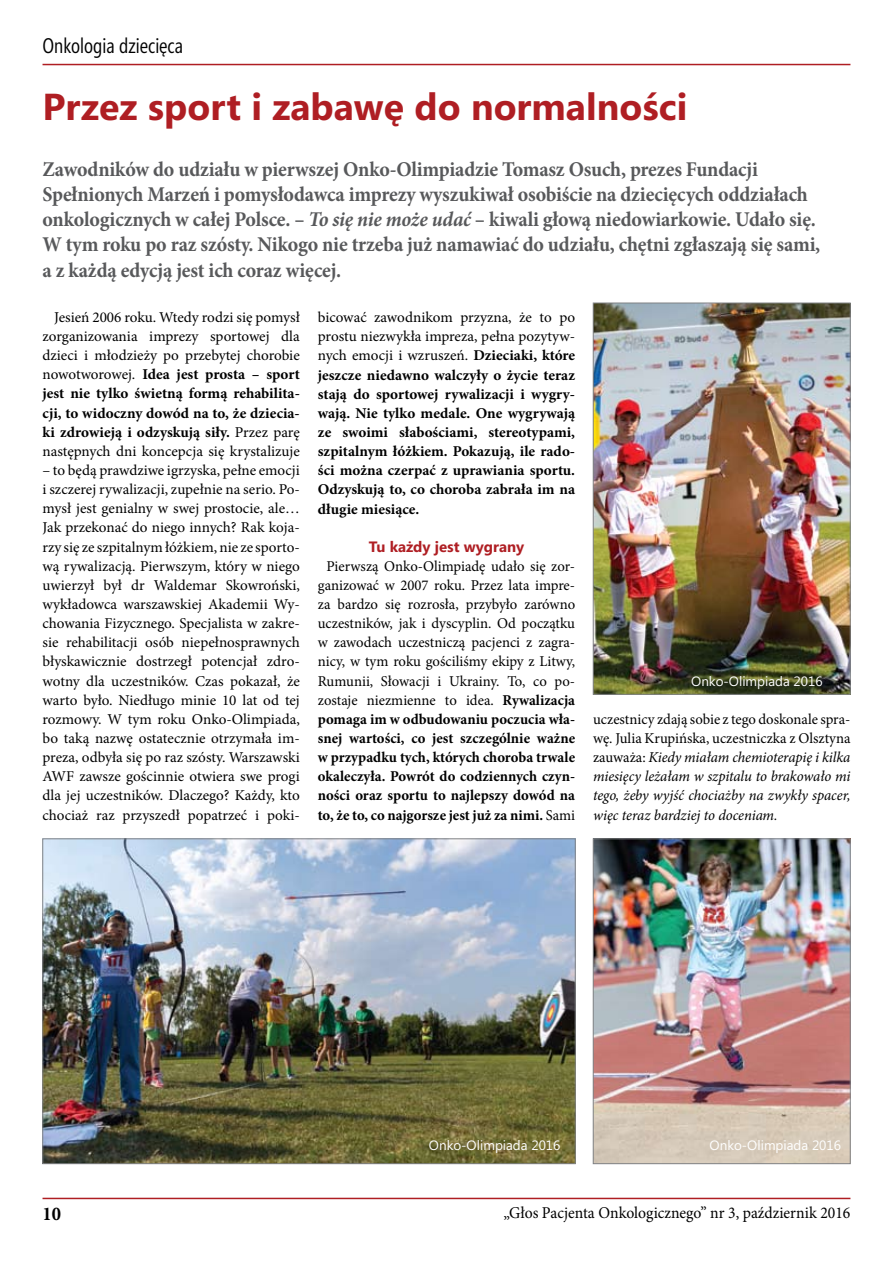
<style>
.page{position:relative;width:893px;height:1263px;background:#fff}
.page>*{position:absolute;margin:0;border:0;box-sizing:border-box;transform-origin:0 0}
.t1{font:700 37.5px "Segoe";color:#af1e23}
.t2{font:700 21px/25.2px "Minion Pro";letter-spacing:-.01em;color:#58595b;scale:.95 1}
.t3{font:21px "Segoe Condensed";color:#000;scale:.95 1}
.t4{font:700 19.5px "Minion Pro";color:#000;scale:.95 1}
.t5{font:16.5px "Minion Pro";color:#000;scale:.95 1}
.t6{font:15px/19.2px "Minion Pro";color:#000;text-align:justify}
.t7{font:700 15px/19.2px "Minion Pro";color:#000;text-align:justify}
.t8{font:italic 15px/19.2px "Minion Pro";letter-spacing:-.005em;color:#000;text-align:justify}
.t9{font:700 15px "Segoe";color:#af1e23}
.t10{font:13.5px "Segoe";color:#fff}
.s1{font-style:italic}
.s2{font-weight:700}
.s3{font-weight:400}
.s4{font-style:normal}
</style>
<div class="page">
<hr style="left:43px;top:64px;width:807px;height:1px;background:#af1e23">
<hr style="left:43px;top:1198px;width:807px;height:1px;background:#af1e23">
<img style="left:595px;top:305px;width:253px;height:387px">
<div style="left:593px;top:303px;width:257px;height:391px;border:1px solid #808285"></div>
<img style="left:595px;top:841px;width:253px;height:321px">
<div style="left:593px;top:839px;width:257px;height:325px;border:1px solid #808285"></div>
<img style="left:45px;top:841px;width:528px;height:321px">
<h2 class="t3" style="left:43px;top:33px;width:149px">Onkologia dziecięca</h2>
<h1 class="t1" style="left:43px;top:81px;width:647px">Przez sport i zabawę do normalności</h1>
<p class="t2" style="left:43px;top:156px;width:820px">Zawodników do udziału w pierwszej Onko-Olimpiadzie Tomasz Osuch, prezes Fundacji Spełnionych Marzeń i pomysłodawca imprezy wyszukiwał osobiście na dziecięcych oddziałach onkologicznych w całej Polsce. – <span class="s1">To się nie może udać</span> – kiwali głową niedowiarkowie. Udało się.<br>W tym roku po raz szósty. Nikogo nie trzeba już namawiać do udziału, chętni zgłaszają się sami, a z każdą edycją jest ich coraz więcej.</p>
<p class="t6" style="left:43px;top:308px;width:259px;text-indent:11px">Jesień 2006 roku. Wtedy rodzi się pomysł zorganizowania imprezy sportowej dla dzieci i młodzieży po przebytej chorobie nowotworowej. <span class="s2">Idea jest prosta – sport jest nie tylko świetną formą rehabilita&shy;cji, to widoczny dowód na to, że dziecia&shy;ki zdrowieją i odzyskują siły.</span> Przez parę następnych dni koncepcja się krystalizuje</p>
<p class="t6" style="left:43px;top:461px;width:259px">– to będą prawdziwe igrzyska, pełne emocji i szczerej rywalizacji, zupełnie na serio. Po&shy;mysł jest genialny w swej prostocie, ale… Jak przekonać do niego innych? Rak koja&shy;rzy się ze szpitalnym łóżkiem, nie ze sporto&shy;wą rywalizacją. Pierwszym, który w niego uwierzył był dr Waldemar Skowroński, wykładowca warszawskiej Akademii Wy&shy;chowania Fizycznego. Specjalista w zakre&shy;sie rehabilitacji osób niepełnosprawnych błyskawicznie dostrzegł potencjał zdro&shy;wotny dla uczestników. Czas pokazał, że warto było. Niedługo minie 10 lat od tej rozmowy. W tym roku Onko-Olimpiada, bo taką nazwę ostatecznie otrzymała im&shy;preza, odbyła się po raz szósty. Warszawski AWF zawsze gościnnie otwiera swe progi dla jej uczestników. Dlaczego? Każdy, kto chociaż raz przyszedł popatrzeć i poki-</p>
<p class="t7" style="left:318px;top:307px;width:259px"><span class="s3">bicować zawodnikom przyzna, że to po prostu niezwykła impreza, pełna pozytyw&shy;nych emocji i wzruszeń.</span> Dzieciaki, które jeszcze niedawno walczyły o życie teraz stają do sportowej rywalizacji i wygry&shy;wają. Nie tylko medale. One wygrywają ze swoimi słabościami, stereotypami, szpitalnym łóżkiem. Pokazują, ile rado&shy;ści można czerpać z uprawiania sportu.<br>Odzyskują to, co choroba zabrała im na długie miesiące.</p>
<p class="t9" style="left:369px;top:536px;width:157px">Tu każdy jest wygrany</p>
<p class="t6" style="left:318px;top:556px;width:259px;text-align:center">Pierwszą Onko-Olimpiadę udało się zor&shy;ganizować w 2007 roku. Przez lata impre&shy;za bardzo się rozrosła, przybyło zarówno uczestników, jak i dyscyplin. Od początku w zawodach uczestniczą pacjenci z zagra&shy;nicy, w tym roku gościliśmy ekipy z Litwy, Rumunii, Słowacji i Ukrainy. To, co po&shy;zostaje niezmienne to idea. <span class="s2">Rywalizacja pomaga im w odbudowaniu poczucia wła&shy;snej wartości, co jest szczególnie ważne w przypadku tych, których choroba trwale okaleczyła. Powrót do codziennych czyn&shy;ności oraz sportu to najlepszy dowód na to, że to, co najgorsze jest już za nimi.</span> Sami</p>
<p class="t10" style="left:691px;top:671px;width:133px">Onko-Olimpiada 2016</p>
<p class="t8" style="left:593px;top:709px;width:259px"><span class="s4">uczestnicy zdają sobie z tego doskonale spra&shy;wę. Julia Krupińska, uczestniczka z Olsztyna zauważa:</span> Kiedy miałam chemioterapię i kilka miesięcy leżałam w szpitalu to brakowało mi tego, żeby wyjść chociażby na zwykły spacer, więc teraz bardziej to doceniam.</p>
<p class="t10" style="left:429px;top:1136px;width:133px">Onko-Olimpiada 2016</p>
<p class="t10" style="left:710px;top:1136px;width:133px">Onko-Olimpiada 2016</p>
<h3 class="t4" style="left:43px;top:1200px;width:21px">10</h3>
<p class="t5" style="left:504px;top:1202px;width:367px">„Głos Pacjenta Onkologicznego” nr 3, październik 2016</p>
</div>
